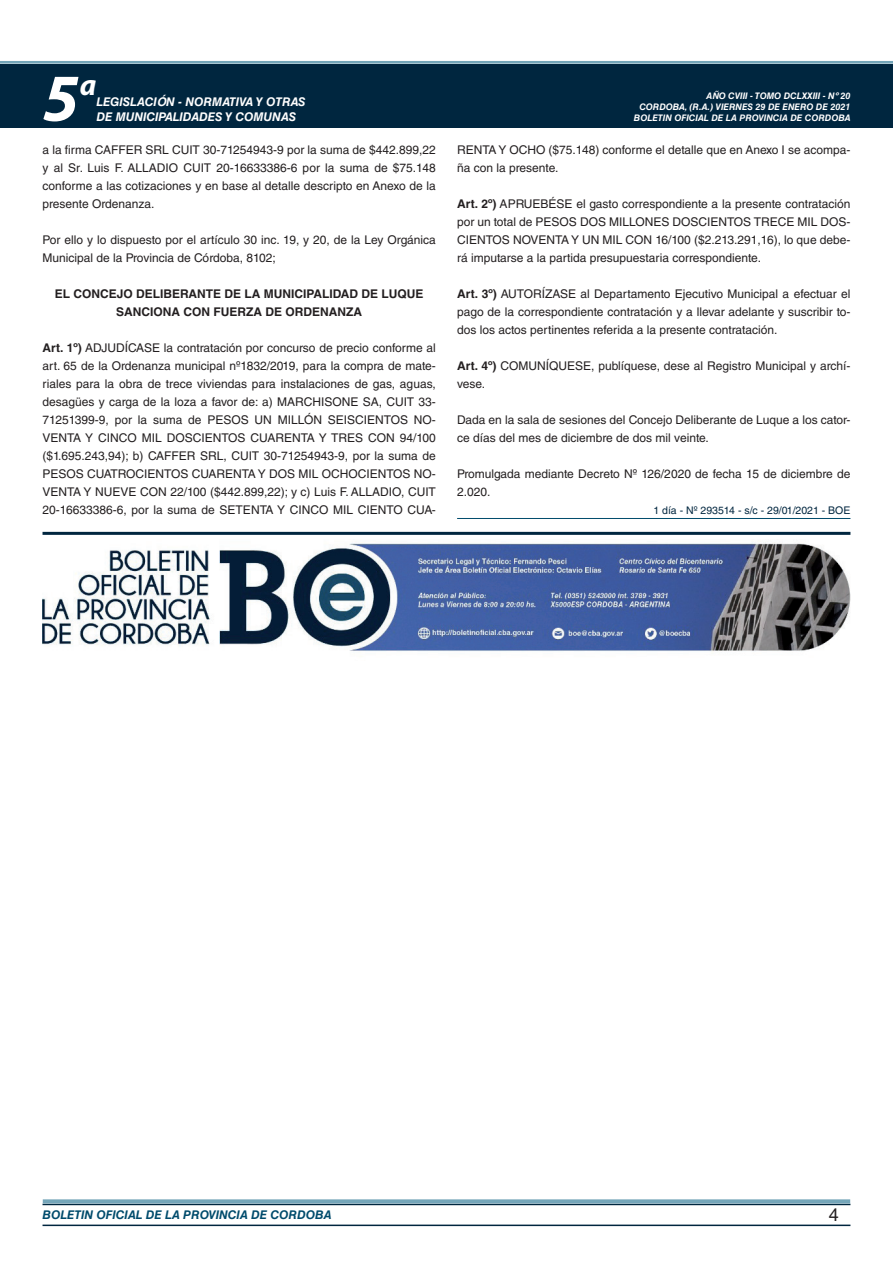
<style>
.page{position:relative;width:893px;height:1263px;background:#fff}
.page>*{position:absolute;margin:0;border:0;box-sizing:border-box;transform-origin:0 0}
.t1{font:italic 700 67.5px "Myriad Pro";color:#fff}
.t2{font:italic 700 30px "Myriad Pro";color:#fff}
.t3{font:18px "Helvetica LT Std";color:#231f20}
.t4{font:12px/18px "Helvetica LT Std";color:#231f20}
.t5{font:700 12px/18px "Helvetica LT Std";color:#231f20;text-align:center}
.t6{font:italic 700 12px "Helvetica LT Std";color:#fff}
.t7{font:italic 700 12px "Helvetica LT Std";color:#004b6c}
.t8{font:10.5px "Helvetica LT Std";color:#00263f}
.t9{font:italic 700 9px/10.8px "Helvetica LT Std";color:#fff;text-align:right}
.s1{font-weight:700}
</style>
<div class="page">
<div style="left:0;top:61px;width:893px;height:6px;background:#fff;opacity:.75"></div>
<div style="left:0;top:64px;width:893px;height:64px;background:#00263f"></div>
<hr style="left:43px;top:1224px;width:807px;height:2px;background:#00263f">
<div style="left:42px;top:1198px;width:809px;height:8px;background:#fff;opacity:.75"></div>
<hr style="left:457px;top:518px;width:393px;height:1px;background:#004b6c">
<hr style="left:43px;top:532px;width:807px;height:3px;background:#00263f">
<img style="left:43px;top:540px;width:807px;height:112px">
<h1 class="t1" style="left:43px;top:54px;width:38px">5</h1>
<h2 class="t2" style="left:80px;top:66px;width:18px">a</h2>
<p class="t6" style="left:96px;top:95px;width:211px">LEGISLACIÓN - NORMATIVA Y OTRAS</p>
<p class="t6" style="left:96px;top:109px;width:201px">DE MUNICIPALIDADES Y COMUNAS</p>
<p class="t4" style="left:43px;top:141px;width:395px;text-align:justify">a la firma CAFFER SRL CUIT 30-71254943-9 por la suma de $442.899,22 y al Sr. Luis F. ALLADIO CUIT 20-16633386-6 por la suma de $75.148 conforme a las cotizaciones y en base al detalle descripto en Anexo de la presente Ordenanza.</p>
<p class="t4" style="left:43px;top:231px;width:395px">Por ello y lo dispuesto por el artículo 30 inc. 19, y 20, de la Ley Orgánica<br>Municipal de la Provincia de Córdoba, 8102;</p>
<p class="t5" style="left:55px;top:284px;width:370px">EL CONCEJO DELIBERANTE DE LA MUNICIPALIDAD DE LUQUE<br>SANCIONA CON FUERZA DE ORDENANZA</p>
<p class="t4" style="left:43px;top:339px;width:395px;text-align:justify"><span class="s1">Art. 1º)</span> ADJUDÍCASE la contratación por concurso de precio conforme al art. 65 de la Ordenanza municipal nº1832/2019, para la compra de mate&shy;riales para la obra de trece viviendas para instalaciones de gas, aguas, desagües y carga de la loza a favor de: a) MARCHISONE SA, CUIT 33- 71251399-9, por la suma de PESOS UN MILLÓN SEISCIENTOS NO-VENTA Y CINCO MIL DOSCIENTOS CUARENTA Y TRES CON 94/100 ($1.695.243,94); b) CAFFER SRL, CUIT 30-71254943-9, por la suma de PESOS CUATROCIENTOS CUARENTA Y DOS MIL OCHOCIENTOS NO-VENTA Y NUEVE CON 22/100 ($442.899,22); y c) Luis F. ALLADIO, CUIT 20-16633386-6, por la suma de SETENTA Y CINCO MIL CIENTO CUA-</p>
<p class="t9" style="left:634px;top:91px;width:218px">AÑO CVIII - TOMO DCLXXIII - Nº 20<br>CORDOBA, (R.A.) VIERNES 29 DE ENERO DE 2021<br>BOLETIN OFICIAL DE LA PROVINCIA DE CORDOBA</p>
<p class="t4" style="left:457px;top:141px;width:395px">RENTA Y OCHO ($75.148) conforme el detalle que en Anexo I se acompa&shy;ña con la presente.</p>
<p class="t4" style="left:457px;top:195px;width:395px;text-align:justify"><span class="s1">Art. 2º)</span> APRUEBÉSE el gasto correspondiente a la presente contratación por un total de PESOS DOS MILLONES DOSCIENTOS TRECE MIL DOS-CIENTOS NOVENTA Y UN MIL CON 16/100 ($2.213.291,16), lo que debe&shy;rá imputarse a la partida presupuestaria correspondiente.</p>
<p class="t4" style="left:457px;top:285px;width:395px;text-align:justify"><span class="s1">Art. 3º)</span> AUTORÍZASE al Departamento Ejecutivo Municipal a efectuar el pago de la correspondiente contratación y a llevar adelante y suscribir to&shy;dos los actos pertinentes referida a la presente contratación.</p>
<p class="t4" style="left:457px;top:357px;width:395px"><span class="s1">Art. 4º)</span> COMUNÍQUESE, publíquese, dese al Registro Municipal y archí&shy;vese.</p>
<p class="t4" style="left:457px;top:411px;width:395px">Dada en la sala de sesiones del Concejo Deliberante de Luque a los cator&shy;ce días del mes de diciembre de dos mil veinte.</p>
<p class="t4" style="left:457px;top:465px;width:395px">Promulgada mediante Decreto Nº 126/2020 de fecha 15 de diciembre de<br>2.020.</p>
<p class="t8" style="left:653px;top:504px;width:198px">1 día - Nº 293514 - s/c - 29/01/2021 - BOE</p>
<p class="t7" style="left:43px;top:1208px;width:290px">BOLETIN OFICIAL DE LA PROVINCIA DE CORDOBA</p>
<h3 class="t3" style="left:829px;top:1204px;width:12px">4</h3>
</div>
